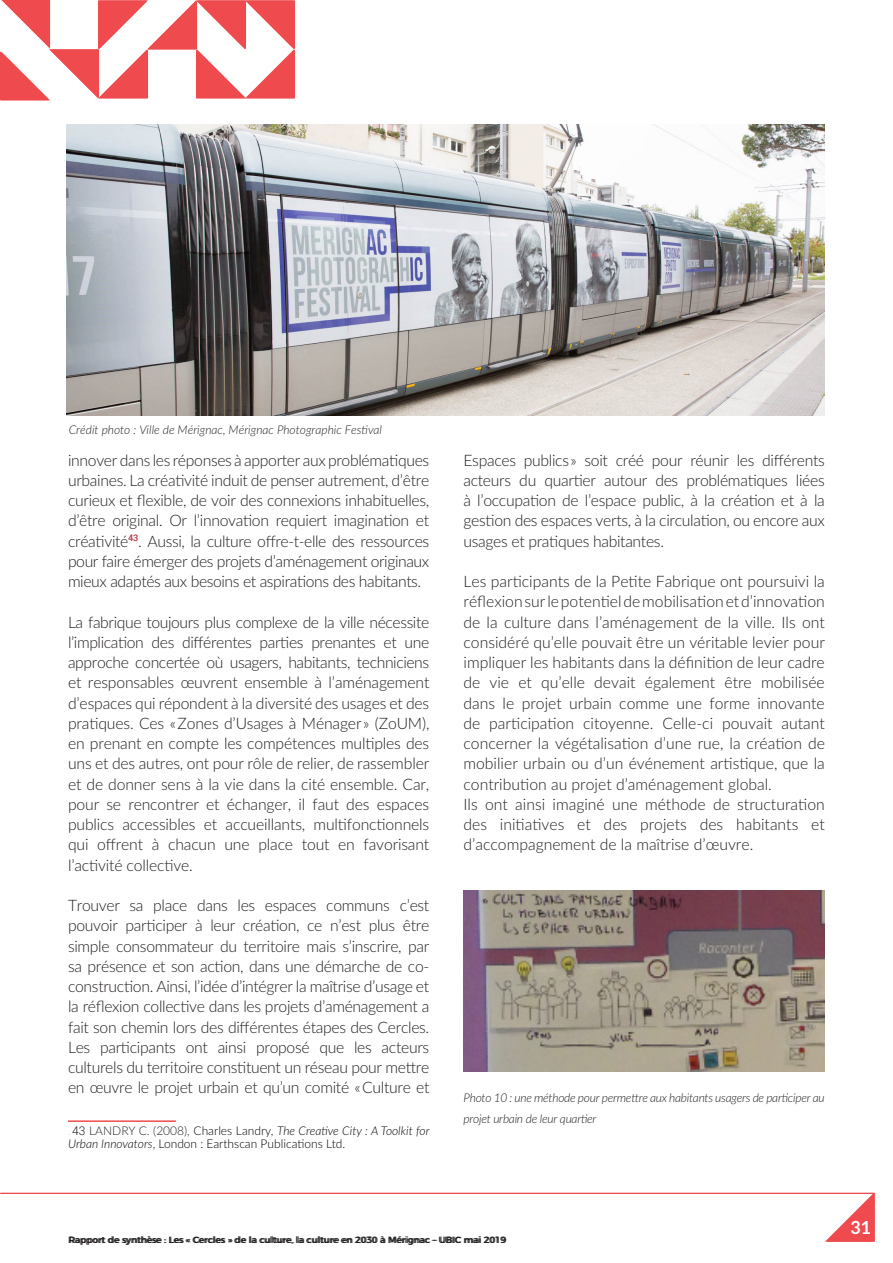
<style>
.page{position:relative;width:893px;height:1263px;background:#fff}
.page>*{position:absolute;margin:0;border:0;box-sizing:border-box;transform-origin:0 0}
.t1{font:700 18px "Lato";color:#fff}
.texte{font:300 15.75px/20.2px "Lato";letter-spacing:-.015em;color:#231f20;text-align:justify}
.t2{font:300 12px/13.5px "Lato";color:#000}
.texte-2{font:italic 300 12px/21px "Lato";letter-spacing:-.02em;color:#231f20}
.texte-3{font:italic 300 12px "Lato";color:#231f20}
.t3{font:9px "Montserrat";color:#231f20}
.s1{font-family:"Roboto";font-weight:100;font-size:8.7px;color:#af3341}
.s2{font-family:"Roboto";color:#231f20}
.s3{color:#231f20}
.s4{font-style:italic}
</style>
<div class="page">
<hr style="left:0;top:1193px;width:874px;height:1px;background:#ef4b4e">
<svg style="left:0;top:0;width:295px;height:100px"></svg>
<svg style="left:825px;top:1194px;width:50px;height:48px"></svg>
<hr style="left:1px;top:1193px;width:874px;height:1px;background:#ef4b4e">
<hr style="left:68px;top:1120px;width:108px;height:2px;background:#ef4b4e">
<img style="left:463px;top:891px;width:362px;height:180px">
<img style="left:67px;top:124px;width:758px;height:292px">
<p class="texte-3" style="left:69px;top:421px;width:315px">Crédit photo : Ville de Mérignac, Mérignac Photographic Festival</p>
<p class="texte" style="left:68px;top:449px;width:363px">innover dans les réponses à apporter aux problématiques urbaines. La créativité induit de penser autrement, d’être curieux et flexible, de voir des connexions inhabituelles, d’être original. Or l’innovation requiert imagination et créativité<sup>43</sup>. Aussi, la culture offre-t-elle des ressources pour faire émerger des projets d’aménagement originaux mieux adaptés aux besoins et aspirations des habitants.</p>
<p class="texte" style="left:68px;top:611px;width:363px">La fabrique toujours plus complexe de la ville nécessite l’implication des différentes parties prenantes et une approche concertée où usagers, habitants, techniciens et responsables œuvrent ensemble à l’aménagement d’espaces qui répondent à la diversité des usages et des pratiques. Ces « Zones d’Usages à Ménager » (ZoUM), en prenant en compte les compétences multiples des uns et des autres, ont pour rôle de relier, de rassembler et de donner sens à la vie dans la cité ensemble. Car, pour se rencontrer et échanger, il faut des espaces publics accessibles et accueillants, multifonctionnels qui offrent à chacun une place tout en favorisant l’activité collective.</p>
<p class="texte" style="left:68px;top:895px;width:363px">Trouver sa place dans les espaces communs c’est pouvoir participer à leur création, ce n’est plus être simple consommateur du territoire mais s’inscrire, par sa présence et son action, dans une démarche de co&shy;construction. Ainsi, l’idée d’intégrer la maîtrise d’usage et la réflexion collective dans les projets d’aménagement a fait son chemin lors des différentes étapes des Cercles.<br>Les participants ont ainsi proposé que les acteurs culturels du territoire constituent un réseau pour mettre en œuvre le projet urbain et qu’un comité « Culture et</p>
<p class="t2" style="left:68px;top:1123px;width:363px"><span class="s1">.</span> <span class="s2">43</span> <span class="s3">LANDRY C. (2008),</span> Charles Landry, <span class="s4">The Creative City : A Toolkit for<br>Urban Innovators</span>, London : Earthscan Publications Ltd.</p>
<p class="texte" style="left:463px;top:449px;width:363px">Espaces publics » soit créé pour réunir les différents acteurs du quartier autour des problématiques liées à l’occupation de l’espace public, à la création et à la gestion des espaces verts, à la circulation, ou encore aux usages et pratiques habitantes.</p>
<p class="texte" style="left:463px;top:571px;width:363px">Les participants de la Petite Fabrique ont poursuivi la réflexion sur le potentiel de mobilisation et d’innovation de la culture dans l’aménagement de la ville. Ils ont considéré qu’elle pouvait être un véritable levier pour impliquer les habitants dans la définition de leur cadre de vie et qu’elle devait également être mobilisée dans le projet urbain comme une forme innovante de participation citoyenne. Celle-ci pouvait autant concerner la végétalisation d’une rue, la création de mobilier urbain ou d’un événement artistique, que la contribution au projet d’aménagement global.</p>
<p class="texte" style="left:463px;top:793px;width:363px">Ils ont ainsi imaginé une méthode de structuration des initiatives et des projets des habitants et d’accompagnement de la maîtrise d’œuvre.</p>
<p class="texte-2" style="left:463px;top:1087px;width:363px">Photo 10 : une méthode pour permettre aux habitants usagers de participer au projet urbain de leur quartier</p>
<p class="t3" style="left:69px;top:1233px;width:439px">Rapport de synthèse : Les « Cercles » de la culture, la culture en 2030 à Mérignac – UBIC mai 2019</p>
<p class="t1" style="left:850px;top:1214px;width:22px">31</p>
</div>
